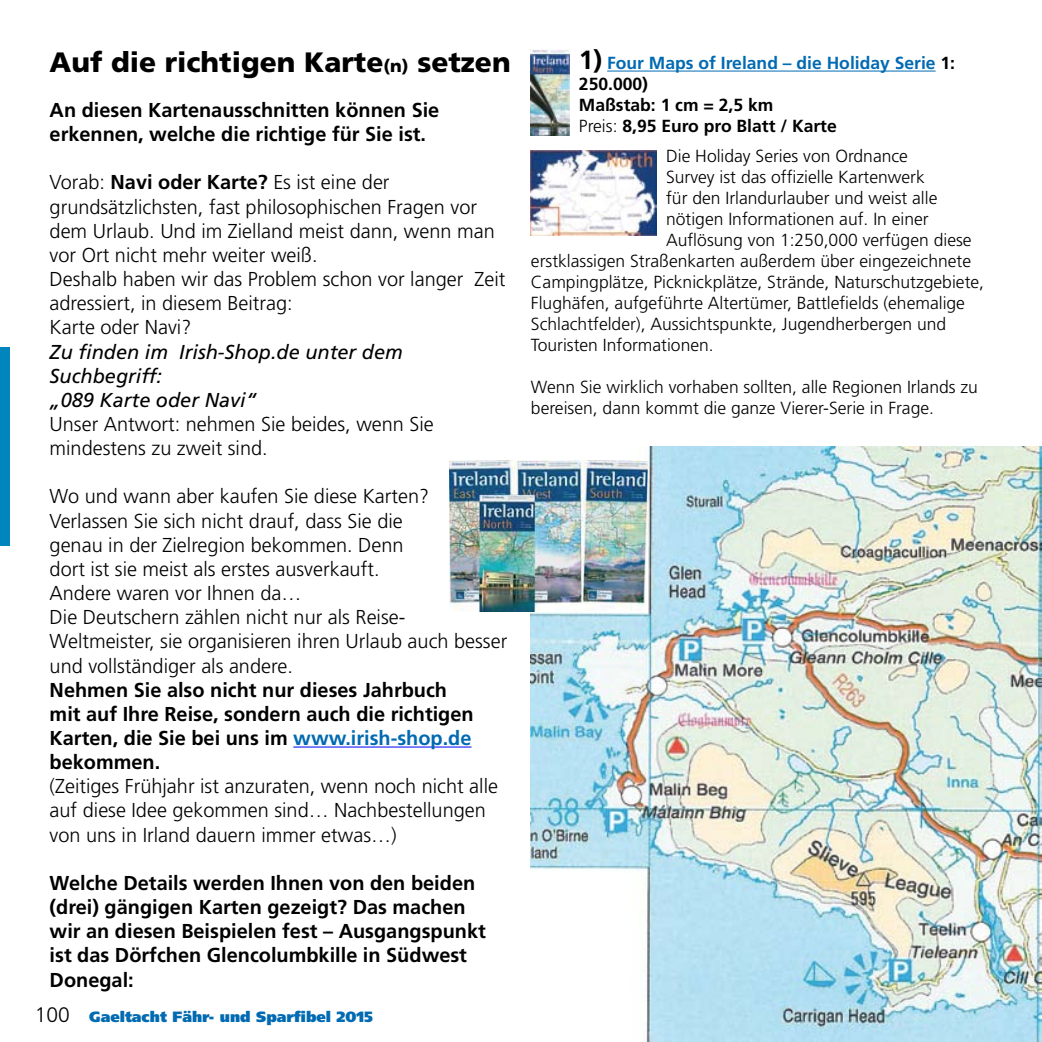
<style>
.page{position:relative;width:1042px;height:1042px;background:#fff}
.page>*{position:absolute;margin:0;border:0;box-sizing:border-box;transform-origin:0 0}
.t1{font:900 28px "Frutiger";color:#000}
.t2{font:300 21px "Frutiger";color:#000}
.t3{font:300 20.12px/24.2px "Frutiger";color:#000}
.t4{font:700 20.12px/24.2px "Frutiger";color:#000}
.t5{font:italic 20.12px/24.2px "Frutiger";color:#000}
.t6{font:300 17.5px/21px "Frutiger";color:#000}
.t7{font:700 17.5px/21px "Frutiger";color:#000}
.t8{font:900 14.88px "Frutiger";color:#006ab2}
.s1{font-size:17.5px}
.s2{font-weight:700}
.s3{color:#006ab2}
.s4{font-size:26.25px}
.s5{font-weight:300}
</style>
<div class="page">
<div style="left:0;top:347px;width:10px;height:199px;background:#0086bc"></div>
<hr style="left:293px;top:746px;width:178px;height:1px;background:#00f">
<img style="left:531px;top:150px;width:125px;height:86px">
<img style="left:531px;top:50px;width:38px;height:86px">
<img style="left:531px;top:446px;width:511px;height:596px">
<img style="left:449px;top:460px;width:199px;height:151px">
<hr style="left:607px;top:71px;width:328px;height:1px;background:#006ab2">
<h1 class="t1" style="left:50px;top:45px;width:462px">Auf die richtigen Karte<span class="s1">(n)</span> setzen</h1>
<p class="t4" style="left:50px;top:98px;width:391px">An diesen Kartenausschnitten können Sie erkennen, welche die richtige für Sie ist.</p>
<p class="t3" style="left:50px;top:171px;width:457px">Vorab: <span class="s2">Navi oder Karte?</span> Es ist eine der grundsätzlichsten, fast philosophischen Fragen vor dem Urlaub. Und im Zielland meist dann, wenn man vor Ort nicht mehr weiter weiß.<br>Deshalb haben wir das Problem schon vor langer Zeit adressiert, in diesem Beitrag:<br>Karte oder Navi?</p>
<p class="t5" style="left:50px;top:340px;width:355px">Zu finden im Irish-Shop.de unter dem<br>Suchbegriff:<br>„089 Karte oder Navi“</p>
<p class="t3" style="left:50px;top:412px;width:386px">Unser Antwort: nehmen Sie beides, wenn Sie mindestens zu zweit sind.</p>
<p class="t3" style="left:50px;top:485px;width:459px">Wo und wann aber kaufen Sie diese Karten?<br>Verlassen Sie sich nicht drauf, dass Sie die<br>genau in der Zielregion bekommen. Denn<br>dort ist sie meist als erstes ausverkauft.<br>Andere waren vor Ihnen da…<br>Die Deutschern zählen nicht nur als Reise-Weltmeister, sie organisieren ihren Urlaub auch besser und vollständiger als andere.</p>
<p class="t4" style="left:50px;top:678px;width:426px">Nehmen Sie also nicht nur dieses Jahrbuch mit auf Ihre Reise, sondern auch die richtigen Karten, die Sie bei uns im <span class="s3">www.irish-shop.de </span>bekommen.</p>
<p class="t3" style="left:50px;top:774px;width:450px">(Zeitiges Frühjahr ist anzuraten, wenn noch nicht alle auf diese Idee gekommen sind… Nachbestellungen von uns in Irland dauern immer etwas…)</p>
<p class="t4" style="left:50px;top:871px;width:438px">Welche Details werden Ihnen von den beiden (drei) gängigen Karten gezeigt? Das machen wir an diesen Beispielen fest – Ausgangspunkt ist das Dörfchen Glencolumbkille in Südwest Donegal:</p>
<p class="t2" style="left:35px;top:1003px;width:37px">100</p>
<p class="t8" style="left:89px;top:1008px;width:285px">Gaeltacht Fähr- und Sparfibel 2015</p>
<p class="t7" style="left:579px;top:53px;width:378px"><span class="s4">1)</span> <span class="s3">Four Maps of Ireland – die Holiday Serie</span> 1:<br>250.000)<br>Maßstab: 1 cm = 2,5 km<br><span class="s5">Preis:</span> 8,95 Euro pro Blatt / Karte</p>
<p class="t6" style="left:666px;top:146px;width:243px">Die Holiday Series von Ordnance</p>
<p class="t6" style="left:666px;top:167px;width:260px">Survey ist das offizielle Kartenwerk</p>
<p class="t6" style="left:666px;top:188px;width:273px">für den Irlandurlauber und weist alle</p>
<p class="t6" style="left:666px;top:209px;width:264px">nötigen Informationen auf. In einer</p>
<p class="t6" style="left:666px;top:230px;width:307px">Auflösung von 1:250,000 verfügen diese</p>
<p class="t6" style="left:531px;top:251px;width:442px">erstklassigen Straßenkarten außerdem über eingezeichnete</p>
<p class="t6" style="left:531px;top:272px;width:455px">Campingplätze, Picknickplätze, Strände, Naturschutzgebiete,</p>
<p class="t6" style="left:531px;top:293px;width:435px">Flughäfen, aufgeführte Altertümer, Battlefields (ehemalige</p>
<p class="t6" style="left:531px;top:314px;width:417px">Schlachtfelder), Aussichtspunkte, Jugendherbergen und</p>
<p class="t6" style="left:531px;top:335px;width:184px">Touristen Informationen.</p>
<p class="t6" style="left:531px;top:377px;width:448px">Wenn Sie wirklich vorhaben sollten, alle Regionen Irlands zu bereisen, dann kommt die ganze Vierer-Serie in Frage.</p>
</div>
